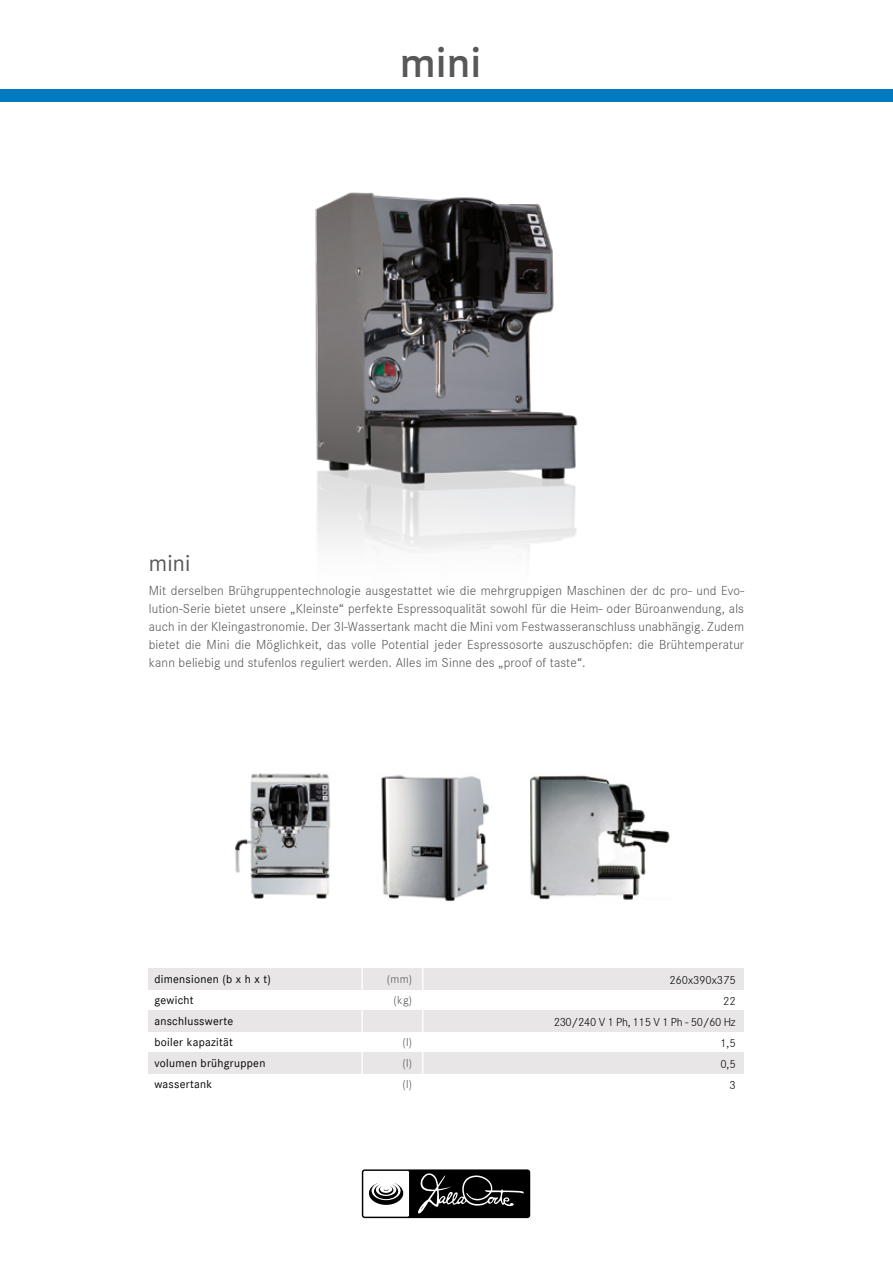
<style>
.page{position:relative;width:893px;height:1263px;background:#fff}
.page>*{position:absolute;margin:0;border:0;box-sizing:border-box;transform-origin:0 0}
.t1{font:600 45px "Corporate S";color:#585859}
.t2{font:24px "Corporate S";color:#585859}
.t3{font:300 13.5px/18px "Corporate S";letter-spacing:.01em;color:#585859;text-align:justify}
.t4{font:12px/21px "Corporate S";letter-spacing:.025em;color:#000}
.t5{font:300 12px/21px "Corporate S";letter-spacing:-.015em;color:#000;text-align:right}
.t6{font:300 12px/21px "Corporate S";color:#585859;text-align:center}
</style>
<div class="page">
<img style="left:315px;top:192px;width:263px;height:361px">
<img style="left:381px;top:775px;width:109px;height:127px">
<img style="left:530px;top:775px;width:140px;height:125px">
<img style="left:235px;top:773px;width:96px;height:126px">
<div style="left:0;top:89px;width:893px;height:13px;background:#007bc0"></div>
<div style="left:149px;top:968px;width:595px;height:21px;background:#e8e6e6"></div>
<div style="left:149px;top:1010px;width:595px;height:21px;background:#e8e6e6"></div>
<div style="left:149px;top:1053px;width:595px;height:21px;background:#e8e6e6"></div>
<hr style="left:361px;top:957px;width:2px;height:178px;background:#fff">
<hr style="left:422px;top:957px;width:1px;height:179px;background:#fff">
<div style="left:362px;top:1169px;width:168px;height:49px;background:#000;border-radius:3px"></div>
<svg style="left:418px;top:1173px;width:106px;height:41px"></svg>
<div style="left:363px;top:1171px;width:46px;height:45px;background:#fff"></div>
<svg style="left:369px;top:1183px;width:34px;height:22px"></svg>
<h1 class="t1" style="left:400px;top:32px;width:83px">mini</h1>
<h2 class="t2" style="left:149px;top:548px;width:43px">mini</h2>
<p class="t3" style="left:149px;top:581px;width:597px">Mit derselben Brühgruppentechnologie ausgestattet wie die mehrgruppigen Maschinen der dc pro- und Evo&shy;lution-Serie bietet unsere „Kleinste“ perfekte Espressoqualität sowohl für die Heim- oder Büroanwendung, als auch in der Kleingastronomie. Der 3l-Wassertank macht die Mini vom Festwasseranschluss unabhängig. Zudem bietet die Mini die Möglichkeit, das volle Potential jeder Espressosorte auszuschöpfen: die Brühtemperatur kann beliebig und stufenlos reguliert werden. Alles im Sinne des „proof of taste“.</p>
<p class="t4" style="left:154px;top:968px;width:118px">dimensionen (b x h x t) gewicht anschlusswerte<br>boiler kapazität volumen brühgruppen wassertank</p>
<p class="t6" style="left:387px;top:968px;width:27px">(mm) (kg)</p>
<p class="t6" style="left:403px;top:1031px;width:11px;text-align:justify">(l) (l) (l)</p>
<p class="t5" style="left:554px;top:969px;width:183px">260x390x375<br>22<br>230/240 V 1 Ph, 115 V 1 Ph - 50/60 Hz<br>1,5<br>0,5<br>3</p>
</div>
